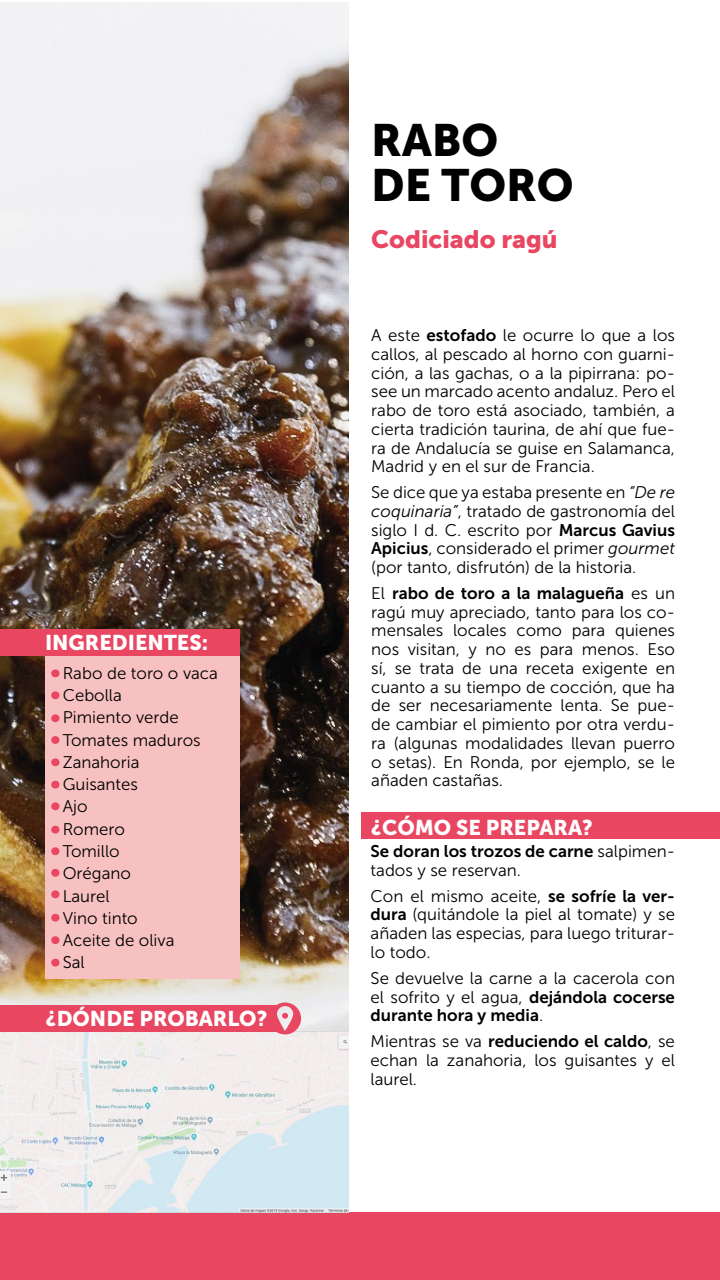
<style>
.page{position:relative;width:720px;height:1280px;background:#fff}
.page>*{position:absolute;margin:0;border:0;box-sizing:border-box;transform-origin:0 0}
.t1{font:45px/45px "Museo Sans 900";color:#000}
.t2{font:25px "Museo Sans 900";color:#e94662}
.t3{font:21.25px "Museo Sans 900";color:#fff}
.t4{font:16.88px/18.8px "Museo Sans 300";color:#000}
.t5{font:16.88px/25.9px "Museo Sans 700";color:#000}
.s1{font-family:"Museo Sans 700"}
.s2{font-style:italic}
.s3{font-family:"Museo Sans 300"}
</style>
<div class="page">
<div style="left:0;top:1212px;width:720px;height:68px;background:#e94662"></div>
<img style="left:0;top:2px;width:349px;height:1210px">
<div style="left:45px;top:655px;width:195px;height:324px;background:#f8c1c1"></div>
<div style="left:0;top:629px;width:240px;height:26px;background:#e94662"></div>
<div style="left:362px;top:813px;width:358px;height:26px;background:#e94662"></div>
<div style="left:0;top:1005px;width:276px;height:27px;background:#e94662"></div>
<svg style="left:269px;top:1002px;width:32px;height:32px"></svg>
<div style="left:51px;top:802px;width:8px;height:8px;background:#e94662;border-radius:4px"></div>
<div style="left:51px;top:781px;width:8px;height:8px;background:#e94662;border-radius:4px"></div>
<div style="left:51px;top:758px;width:8px;height:8px;background:#e94662;border-radius:4px"></div>
<div style="left:51px;top:736px;width:8px;height:8px;background:#e94662;border-radius:4px"></div>
<div style="left:51px;top:714px;width:8px;height:8px;background:#e94662;border-radius:4px"></div>
<div style="left:51px;top:691px;width:8px;height:8px;background:#e94662;border-radius:4px"></div>
<div style="left:51px;top:670px;width:8px;height:7px;background:#e94662;border-radius:4px"></div>
<div style="left:51px;top:826px;width:8px;height:8px;background:#e94662;border-radius:4px"></div>
<div style="left:51px;top:847px;width:8px;height:8px;background:#e94662;border-radius:4px"></div>
<div style="left:51px;top:869px;width:8px;height:8px;background:#e94662;border-radius:4px"></div>
<div style="left:51px;top:890px;width:8px;height:8px;background:#e94662;border-radius:4px"></div>
<div style="left:51px;top:914px;width:8px;height:8px;background:#e94662;border-radius:4px"></div>
<div style="left:51px;top:936px;width:8px;height:8px;background:#e94662;border-radius:4px"></div>
<div style="left:51px;top:959px;width:8px;height:7px;background:#e94662;border-radius:4px"></div>
<p class="t3" style="left:45px;top:631px;width:165px">INGREDIENTES:</p>
<p class="t4" style="left:63px;top:662px;width:157px;line-height:22.2px">Rabo de toro o vaca<br>Cebolla<br>Pimiento verde<br>Tomates maduros<br>Zanahoria<br>Guisantes<br>Ajo<br>Romero<br>Tomillo<br>Orégano<br>Laurel<br>Vino tinto<br>Aceite de oliva<br>Sal</p>
<p class="t3" style="left:45px;top:1007px;width:224px">¿DÓNDE PROBARLO?</p>
<h1 class="t1" style="left:371px;top:117px;width:204px">RABO<br>DE TORO</h1>
<h2 class="t2" style="left:371px;top:225px;width:188px">Codiciado ragú</h2>
<p class="t4" style="left:371px;top:326px;width:305px;text-align:justify">A este <span class="s1">estofado</span> le ocurre lo que a los callos, al pescado al horno con guarni&shy;ción, a las gachas, o a la pipirrana: po&shy;see un marcado acento andaluz. Pero el rabo de toro está asociado, también, a cierta tradición taurina, de ahí que fue&shy;ra de Andalucía se guise en Salamanca, Madrid y en el sur de Francia.</p>
<p class="t4" style="left:371px;top:483px;width:305px;text-align:justify">Se dice que ya estaba presente en <span class="s2">“De re coquinaria”</span>, tratado de gastronomía del siglo I d. C. escrito por <span class="s1">Marcus Gavius Apicius</span>, considerado el primer <span class="s2">gourmet </span>(por tanto, disfrutón) de la historia.</p>
<p class="t5" style="left:371px;top:580px;width:305px"><span class="s3">El</span> rabo de toro a la malagueña <span class="s3">es un</span></p>
<p class="t4" style="left:371px;top:603px;width:305px;text-align:justify">ragú muy apreciado, tanto para los co&shy;mensales locales como para quienes nos visitan, y no es para menos. Eso sí, se trata de una receta exigente en cuanto a su tiempo de cocción, que ha de ser necesariamente lenta. Se pue&shy;de cambiar el pimiento por otra verdu&shy;ra (algunas modalidades llevan puerro o setas). En Ronda, por ejemplo, se le añaden castañas.</p>
<p class="t3" style="left:371px;top:815px;width:224px">¿CÓMO SE PREPARA?</p>
<p class="t5" style="left:371px;top:838px;width:306px">Se doran los trozos de carne <span class="s3">salpimen-</span></p>
<p class="t4" style="left:371px;top:857px;width:306px;line-height:25.9px">tados y se reservan.<br>Con el mismo aceite, <span class="s1">se sofríe la ver-</span></p>
<p class="t4" style="left:371px;top:905px;width:306px;text-align:justify"><span class="s1">dura</span> (quitándole la piel al tomate) y se añaden las especias, para luego triturar&shy;lo todo.</p>
<p class="t4" style="left:371px;top:969px;width:306px">Se devuelve la carne a la cacerola con el sofrito y el agua, <span class="s1">dejándola cocerse</span></p>
<p class="t5" style="left:371px;top:1003px;width:306px">durante hora y media<span class="s3">.<br>Mientras se va</span> reduciendo el caldo<span class="s3">, se</span></p>
<p class="t4" style="left:371px;top:1051px;width:306px">echan la zanahoria, los guisantes y el laurel.</p>
</div>
